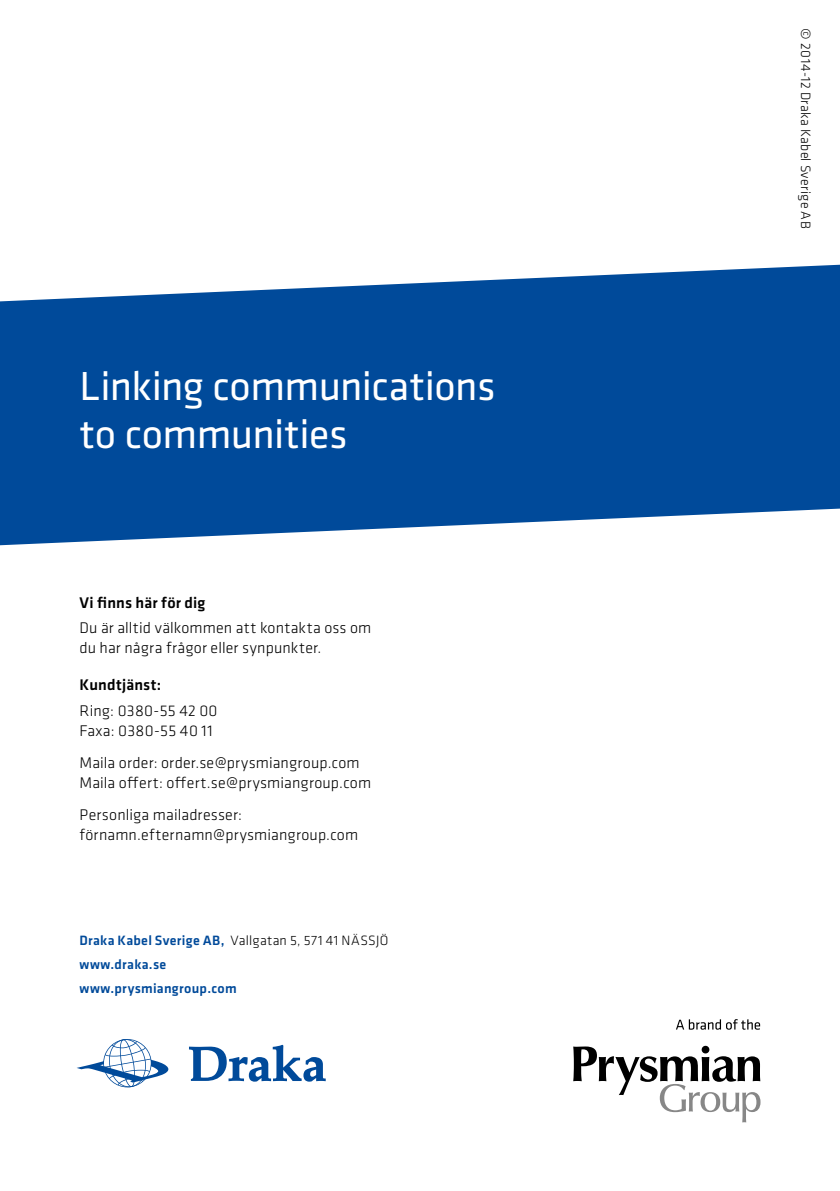
<style>
.page{position:relative;width:840px;height:1191px;background:#fff}
.page>*{position:absolute;margin:0;border:0;box-sizing:border-box;transform-origin:0 0}
.t1{font:42px/48px "Klavika";letter-spacing:-.01em;color:#fff}
.t2{font:300 16px/20px "Klavika";letter-spacing:.01em;color:#000}
.t3{font:500 16px "Klavika";letter-spacing:.01em;color:#000}
.t4{font:500 14px/23.6px "Klavika";letter-spacing:.02em;color:#004a9a}
.t5{font:300 14px "Klavika";letter-spacing:.025em;color:#000}
.s1{font-weight:300;color:#000}
</style>
<div class="page">
<svg style="left:0;top:264px;width:839px;height:281px;background:#2161a7"></svg>
<svg style="left:77px;top:1039px;width:91px;height:48px"></svg>
<svg style="left:189px;top:1044px;width:136px;height:37px"></svg>
<svg style="left:573px;top:1045px;width:187px;height:77px"></svg>
<svg style="left:676px;top:1019px;width:44px;height:10px"></svg>
<svg style="left:726px;top:1019px;width:33px;height:10px"></svg>
<h1 class="t1" style="left:79px;top:361px;width:417px">Linking communications to communities</h1>
<p class="t3" style="left:79px;top:591px;width:127px">Vi finns här för dig</p>
<p class="t2" style="left:79px;top:617px;width:293px">Du är alltid välkommen att kontakta oss om du har några frågor eller synpunkter.</p>
<p class="t3" style="left:79px;top:674px;width:83px">Kundtjänst:</p>
<p class="t2" style="left:79px;top:700px;width:139px">Ring: 0380-55 42 00<br>Faxa: 0380-55 40 11</p>
<p class="t2" style="left:79px;top:752px;width:293px">Maila order: order.se@prysmiangroup.com<br>Maila offert: offert.se@prysmiangroup.com</p>
<p class="t2" style="left:79px;top:804px;width:280px">Personliga mailadresser: förnamn.efternamn@prysmiangroup.com</p>
<p class="t4" style="left:79px;top:928px;width:310px">Draka Kabel Sverige AB, <span class="s1">Vallgatan 5, 571 41 NÄSSJÖ </span>www.draka.se<br>www.prysmiangroup.com</p>
<p class="t5" style="left:813px;top:28px;width:202px;rotate:90deg">© 2014-12 Draka Kabel Sverige AB</p>
</div>
